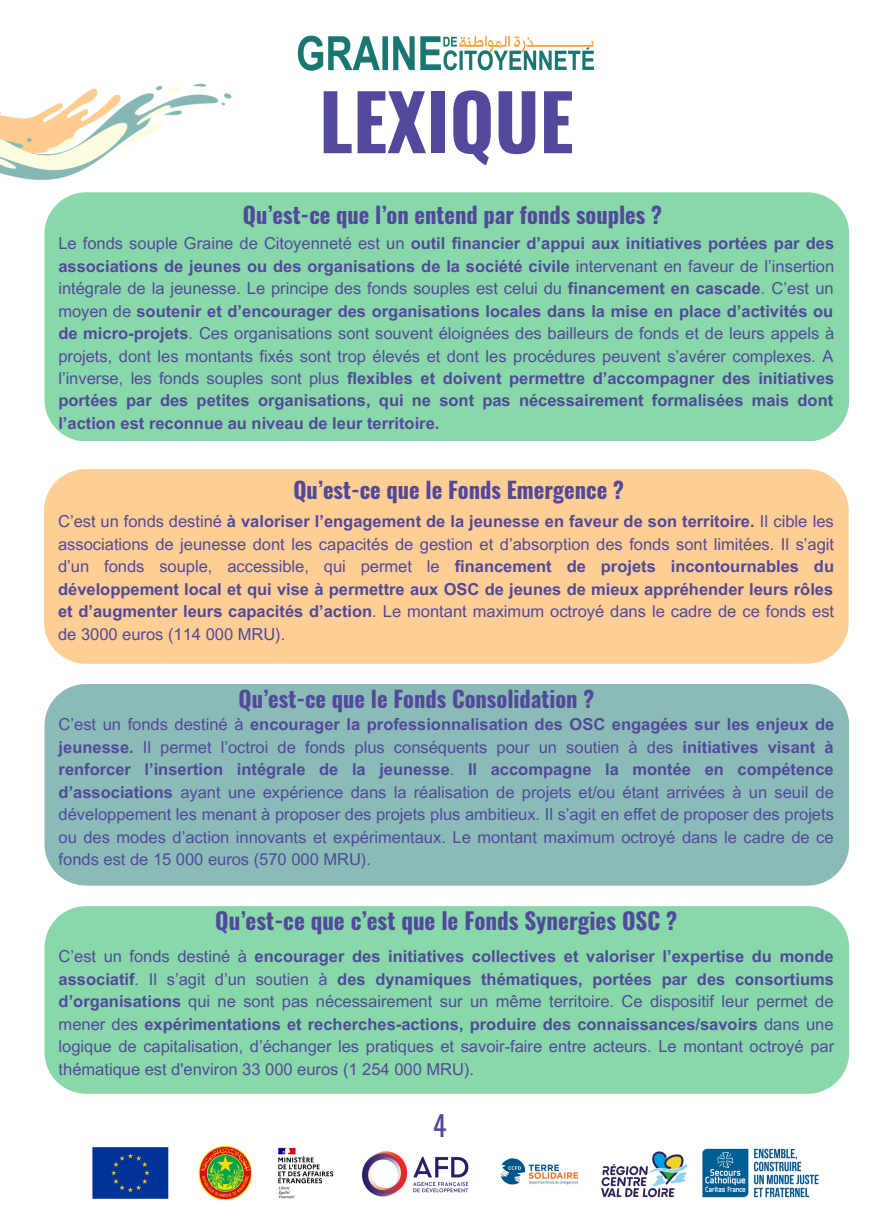
<style>
.page{position:relative;width:893px;height:1221px;background:#fff}
.page>*{position:absolute;margin:0;border:0;box-sizing:border-box;transform-origin:0 0}
.t1{font:700 76.5px "Oswald";color:#52489c}
.t2{font:27.6px "Oswald";color:#52489c}
.t3{font:700 23.1px "Oswald";color:#52489c}
.t4{font:700 22.5px "Oswald";color:#52489c}
.t5{font:16.5px/22.5px "Arial MT Pro";color:#52489c;text-align:justify}
.t6{font:700 16.5px/22.5px "Arial MT Pro";color:#52489c;text-align:justify}
.s1{font-weight:400}
.s2{font-weight:700}
</style>
<div class="page">
<img style="left:92px;top:1145px;width:727px;height:56px">
<img style="left:297px;top:35px;width:298px;height:36px">
<img style="left:0;top:83px;width:232px;height:98px">
<div style="left:44px;top:684px;width:804px;height:201px;background:#8abbb7"></div>
<div style="left:44px;top:469px;width:804px;height:195px;background:#ffce94"></div>
<div style="left:44px;top:906px;width:804px;height:187px;background:#89d8a9"></div>
<div style="left:44px;top:192px;width:804px;height:249px;background:#89d8a9"></div>
<p class="t1" style="left:319px;top:62px;width:256px">LEXIQUE</p>
<p class="t4" style="left:243px;top:197px;width:420px">Qu’est-ce que l’on entend par fonds souples ?</p>
<p class="t6" style="left:58px;top:234px;width:777px"><span class="s1">Le fonds souple Graine de Citoyenneté est un</span> outil financier d’appui aux initiatives portées par des associations de jeunes ou des organisations de la société civile <span class="s1">intervenant en faveur de l’insertion intégrale de la jeunesse. Le principe des fonds souples est celui du</span> financement en cascade<span class="s1">. C’est un moyen de</span> soutenir et d’encourager des organisations locales dans la mise en place d’activités ou de micro-projets<span class="s1">. Ces organisations sont souvent éloignées des bailleurs de fonds et de leurs appels à projets, dont les montants fixés sont trop élevés et dont les procédures peuvent s’avérer complexes. A l’inverse, les fonds souples sont plus</span> flexibles et doivent permettre d’accompagner des initiatives portées par des petites organisations, qui ne sont pas nécessairement formalisées mais dont l’action est reconnue au niveau de leur territoire.</p>
<p class="t4" style="left:293px;top:472px;width:332px">Qu’est-ce que le Fonds Emergence ?</p>
<p class="t5" style="left:58px;top:512px;width:777px">C’est un fonds destiné <span class="s2">à valoriser l’engagement de la jeunesse en faveur de son territoire.</span> Il cible les associations de jeunesse dont les capacités de gestion et d’absorption des fonds sont limitées. Il s’agit d’un fonds souple, accessible, qui permet le <span class="s2">financement de projets incontournables du développement local et qui vise à permettre aux OSC de jeunes de mieux appréhender leurs rôles et d’augmenter leurs capacités d’action</span>. Le montant maximum octroyé dans le cadre de ce fonds est de 3000 euros (114 000 MRU).</p>
<p class="t4" style="left:238px;top:681px;width:357px">Qu’est-ce que le Fonds Consolidation ?</p>
<p class="t5" style="left:59px;top:715px;width:777px">C’est un fonds destiné à <span class="s2">encourager la professionnalisation des OSC engagées sur les enjeux de jeunesse.</span> Il permet l’octroi de fonds plus conséquents pour un soutien à des <span class="s2">initiatives visant à renforcer l’insertion intégrale de la jeunesse</span>. <span class="s2">Il accompagne la montée en compétence d’associations</span> ayant une expérience dans la réalisation de projets et/ou étant arrivées à un seuil de développement les menant à proposer des projets plus ambitieux. Il s’agit en effet de proposer des projets ou des modes d’action innovants et expérimentaux. Le montant maximum octroyé dans le cadre de ce fonds est de 15 000 euros (570 000 MRU).</p>
<p class="t3" style="left:215px;top:902px;width:463px">Qu’est-ce que c’est que le Fonds Synergies OSC ?</p>
<p class="t5" style="left:59px;top:947px;width:777px">C’est un fonds destiné à <span class="s2">encourager des initiatives collectives et valoriser l’expertise du monde associatif</span>. Il s’agit d’un soutien à <span class="s2">des dynamiques thématiques, portées par des consortiums d’organisations</span> qui ne sont pas nécessairement sur un même territoire. Ce dispositif leur permet de mener des <span class="s2">expérimentations et recherches-actions, produire des connaissances/savoirs</span> dans une logique de capitalisation, d’échanger les pratiques et savoir-faire entre acteurs. Le montant octroyé par thématique est d'environ 33 000 euros (1 254 000 MRU).</p>
<p class="t2" style="left:433px;top:1103px;width:15px">4</p>
</div>
